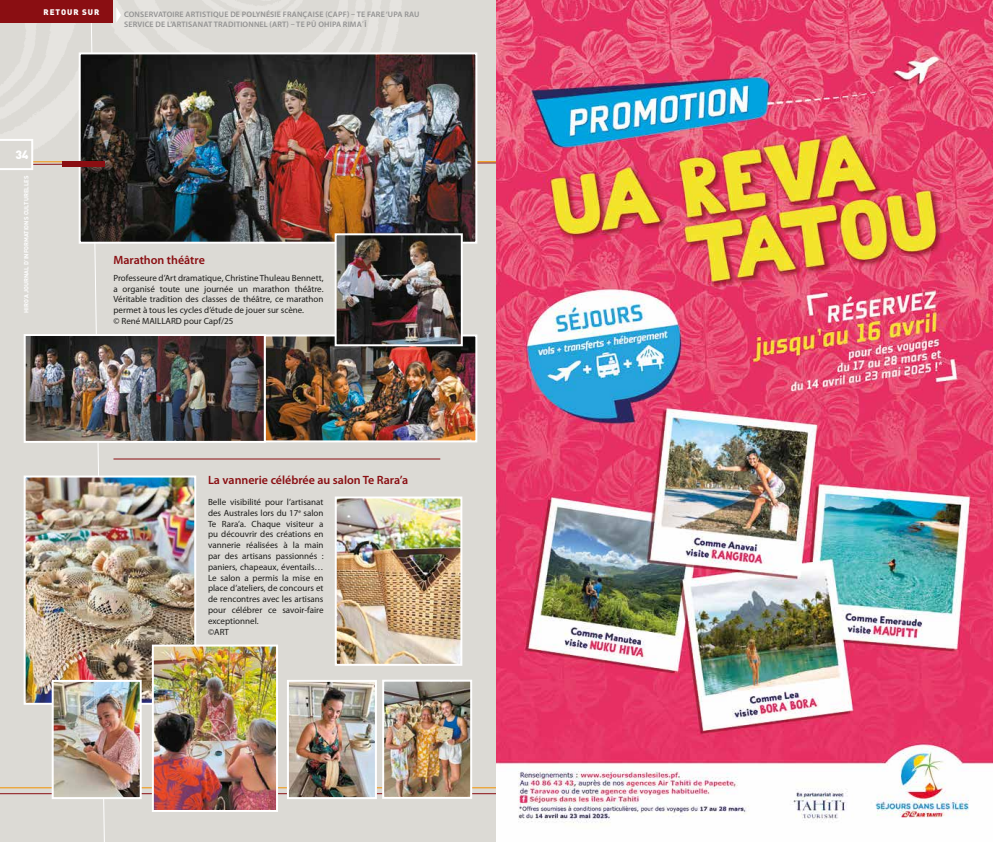
<style>
.page{position:relative;width:993px;height:842px;background:#fff}
.page>*{position:absolute;margin:0;border:0;box-sizing:border-box;transform-origin:0 0}
.t1{font:600 12px "Myriad Pro";color:#8a0e12}
.t2{font:900 12px "DIN";color:#fff}
.t3{font:9px/10.8px "Myriad Pro";color:#1d1d1b}
.t4{font:600 8px/10px "Myriad Pro";letter-spacing:.02em;color:#929292}
.t5{font:900 8px "DIN";letter-spacing:.12em;color:#fff}
.t6{font:700 6px "DIN";color:#fff}
</style>
<div class="page">
<svg style="left:0;top:0;width:496px;height:842px;background:#dbd7d2"></svg>
<hr style="left:113px;top:458px;width:327px;height:1px;background:#8a0e12">
<img style="left:337px;top:499px;width:122px;height:164px">
<div style="left:334px;top:496px;width:128px;height:170px;border:2px solid #fff"></div>
<img style="left:27px;top:478px;width:166px;height:224px">
<div style="left:24px;top:475px;width:172px;height:230px;border:2px solid #fff"></div>
<img style="left:385px;top:683px;width:84px;height:113px">
<div style="left:382px;top:680px;width:90px;height:119px;border:2px solid #fff"></div>
<img style="left:155px;top:647px;width:120px;height:162px">
<div style="left:152px;top:644px;width:126px;height:168px;border:2px solid #fff"></div>
<img style="left:55px;top:683px;width:84px;height:113px">
<div style="left:52px;top:680px;width:90px;height:119px;border:2px solid #fff"></div>
<img style="left:290px;top:683px;width:84px;height:113px">
<div style="left:287px;top:680px;width:90px;height:119px;border:2px solid #fff"></div>
<img style="left:82px;top:55px;width:392px;height:186px">
<div style="left:79px;top:52px;width:398px;height:192px;border:2px solid #fff"></div>
<img style="left:27px;top:337px;width:447px;height:103px">
<div style="left:24px;top:334px;width:242px;height:109px;border:2px solid #fff"></div>
<div style="left:264px;top:334px;width:213px;height:108px;border:2px solid #fff"></div>
<img style="left:337px;top:236px;width:122px;height:107px">
<div style="left:334px;top:233px;width:128px;height:113px;border:2px solid #fff"></div>
<div style="left:62px;top:161px;width:43px;height:6px;background:#8a0e12"></div>
<img style="left:496px;top:0;width:496px;height:823px">
<p class="t5" style="left:43px;top:6px;width:57px">RETOUR SUR</p>
<p class="t4" style="left:124px;top:9px;width:297px">CONSERVATOIRE ARTISTIQUE DE POLYNÉSIE FRANÇAISE (CAPF) – TE FARE ‘UPA RAU<br>SERVICE DE L’ARTISANAT TRADITIONNEL (ART) – TE PŪ OH IPA RIMA΄Ī</p>
<h1 class="t2" style="left:15px;top:147px;width:14px">34</h1>
<p class="t6" style="left:22px;top:313px;width:138px;rotate:-90deg">HIRO’A JOURNAL D’I NFORMATIONSCULTURELLES</p>
<h1 class="t1" style="left:113px;top:253px;width:93px">MARATHON THÉÂTRE</h1>
<p class="t3" style="left:113px;top:272px;width:211px">Professeure d’Art dramatique, Christine Thuleau Bennett, a organisé toute une journée un marathon théâtre.<br>Véritable tradition des classes de théâtre, ce marathon permet à tous les cycles d’étude de jouer sur scène.<br>© René MAILLARD pour Capf/25</p>
<h1 class="t1" style="left:208px;top:472px;width:202px">LA VANNERIE CÉLÉBRÉE AU SALON TE RARA’A</h1>
<p class="t3" style="left:208px;top:496px;width:117px">Belle visibilité pour l’artisanat des Australes lors du 17<sup>e</sup> salon<br>Te Rara’a. Chaque visiteur a pu découvrir des créations en vannerie réalisées à la main par des artisans passionnés : paniers, chapeaux, éventails…<br>Le salon a permis la mise en place d’ateliers, de concours et de rencontres avec les artisans pour célébrer ce savoir-faire exceptionnel.<br>©ART</p>
</div>
